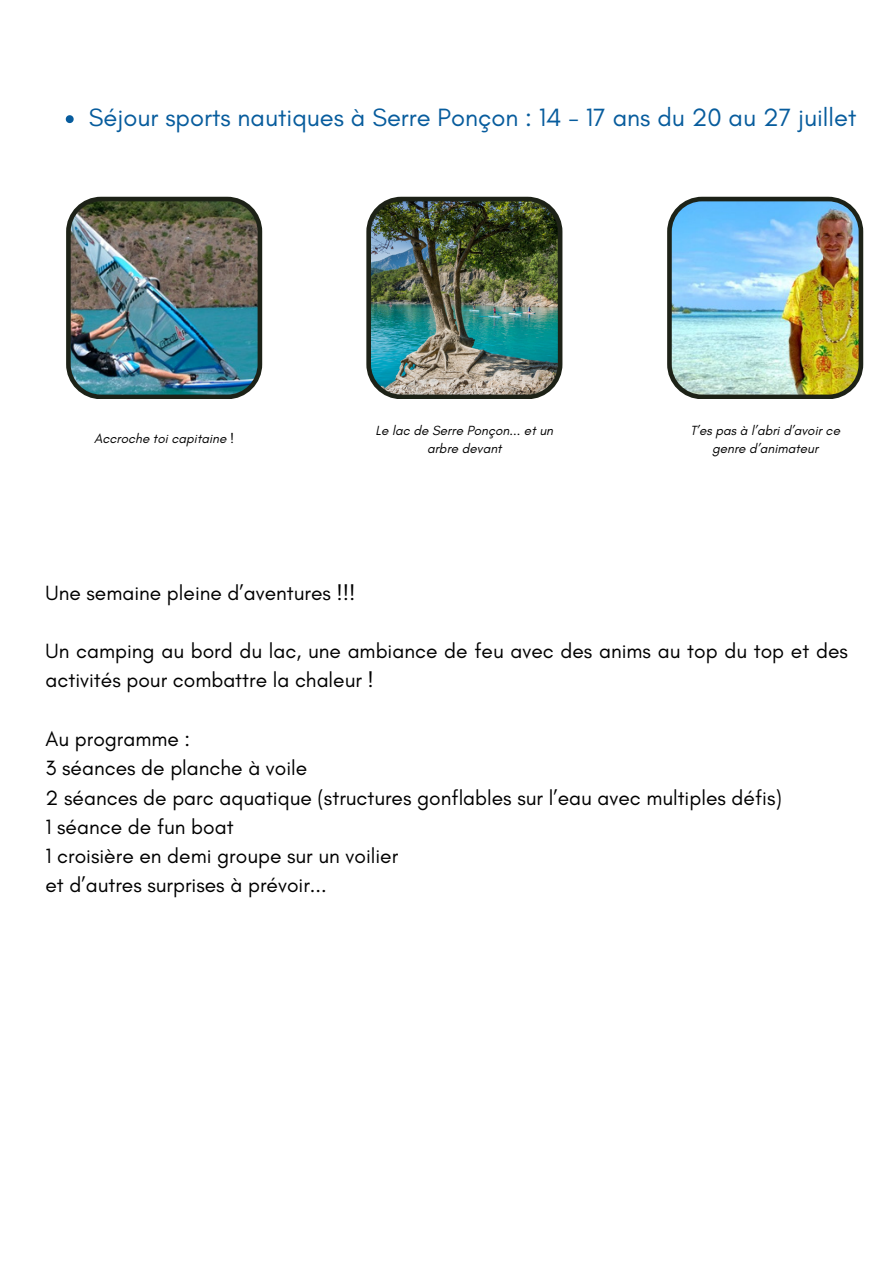
<style>
.page{position:relative;width:893px;height:1264px;background:#fff}
.page>*{position:absolute;margin:0;border:0;box-sizing:border-box;transform-origin:0 0}
.t1{font:25.5px "Glacial Indifference";color:#075c9d}
.t2{font:21px/29.2px "Glacial Indifference";color:#000}
.t3{font:italic 13.5px/18px "Glacial Indifference";color:#000;text-align:center}
</style>
<div class="page">
<img style="left:66px;top:197px;width:196px;height:202px">
<img style="left:366px;top:197px;width:196px;height:202px">
<img style="left:667px;top:197px;width:196px;height:202px">
<svg style="left:66px;top:115px;width:8px;height:8px"></svg>
<h2 class="t1" style="left:89px;top:102px;width:769px">Séjour sports nautiques à Serre Ponçon : 14 - 17 ans du 20 au 27 juillet</h2>
<p class="t3" style="left:94px;top:429px;width:141px">Accroche toi capitaine !</p>
<h2 class="t3" style="left:375px;top:421px;width:179px">Le lac de Serre Ponçon... et un arbre devant</h2>
<h2 class="t3" style="left:690px;top:421px;width:151px">T’es pas à l’abri d’avoir ce genre d’animateur</h2>
<p class="t2" style="left:45px;top:577px;width:311px">Une semaine pleine d’aventures !!!</p>
<p class="t2" style="left:45px;top:636px;width:803px">Un camping au bord du lac, une ambiance de feu avec des anims au top du top et des activités pour combattre la chaleur !</p>
<p class="t2" style="left:45px;top:724px;width:738px">Au programme :<br>3 séances de planche à voile<br>2 séances de parc aquatique (structures gonflables sur l’eau avec multiples défis)<br>1 séance de fun boat<br>1 croisière en demi groupe sur un voilier</p>
<p class="t2" style="left:45px;top:870px;width:283px">et d’autres surprises à prévoir...</p>
</div>
